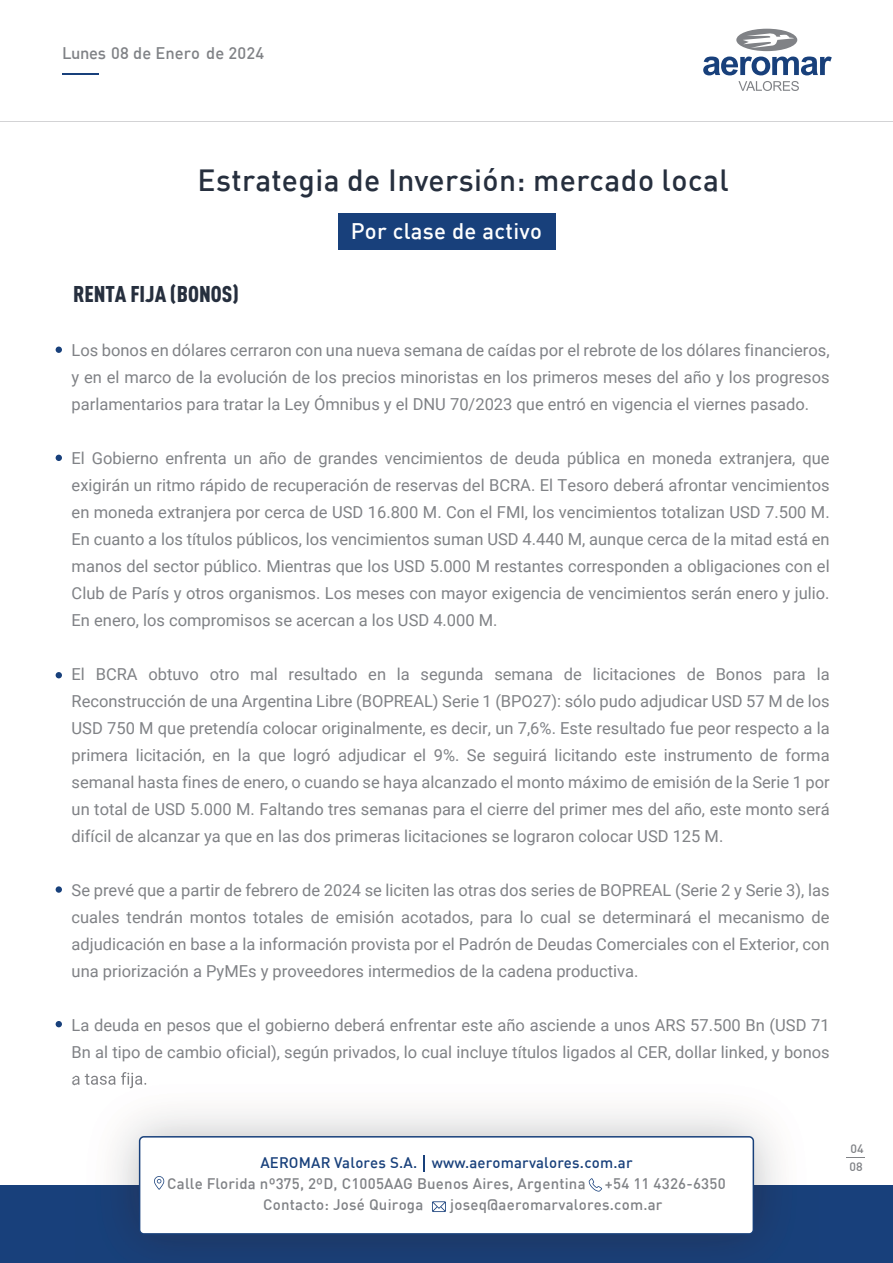
<style>
.page{position:relative;width:893px;height:1263px;background:#fff}
.page>*{position:absolute;margin:0;border:0;box-sizing:border-box;transform-origin:0 0}
.t1{font:500 30px "DIN";letter-spacing:.015em;color:#262f3e}
.t2{font:900 condensed 22.5px "DIN Pro";color:#262f3e}
.t3{font:500 22.05px "DIN";letter-spacing:.015em;color:#fff}
.t4{font:16.5px/27px "Roboto";color:#808286;text-align:justify}
.t5{font:500 16.5px "DIN";color:#808286}
.t6{font:500 15px "DIN";letter-spacing:.015em;color:#808286}
.t7{font:500 15px "DIN";letter-spacing:.015em;color:#18407b}
.t8{font:500 12px "DIN";color:#808286}
</style>
<div class="page">
<div style="left:338px;top:213px;width:217px;height:36px;background:#18407b"></div>
<svg style="left:56px;top:455px;width:6px;height:6px"></svg>
<svg style="left:56px;top:672px;width:6px;height:6px"></svg>
<svg style="left:56px;top:1021px;width:6px;height:6px"></svg>
<div style="left:56px;top:886px;width:6px;height:7px;background:#18407b;border-radius:50%"></div>
<svg style="left:56px;top:347px;width:6px;height:6px"></svg>
<hr style="left:0;top:121px;width:893px;height:1px;background:#d3d3d5">
<svg style="left:703px;top:57px;width:129px;height:18px"></svg>
<svg style="left:738px;top:81px;width:61px;height:10px"></svg>
<div style="left:736px;top:29px;width:61px;height:22px;background:#808286;border-radius:50%"></div>
<svg style="left:743px;top:33px;width:51px;height:15px"></svg>
<hr style="left:62px;top:73px;width:37px;height:2px;background:#18407b">
<div style="left:0;top:1185px;width:893px;height:78px;background:#18407b"></div>
<img style="left:75px;top:1072px;width:71px;height:16px">
<svg style="left:139px;top:1136px;width:615px;height:98px"></svg>
<svg style="left:424px;top:1155px;width:1px;height:17px"></svg>
<svg style="left:432px;top:1201px;width:14px;height:11px"></svg>
<svg style="left:589px;top:1178px;width:13px;height:13px"></svg>
<svg style="left:154px;top:1176px;width:10px;height:14px"></svg>
<svg style="left:846px;top:1157px;width:19px;height:1px"></svg>
<p class="t5" style="left:62px;top:43px;width:204px">Lunes 08 de Enero de 2024</p>
<h1 class="t1" style="left:198px;top:161px;width:533px">Estrategia de Inversión: mercado local</h1>
<h3 class="t3" style="left:351px;top:216px;width:193px">Por clase de activo</h3>
<h2 class="t2" style="left:73px;top:277px;width:167px">RENTA FIJA (BONOS)</h2>
<p class="t4" style="left:72px;top:336px;width:759px">Los bonos en dólares cerraron con una nueva semana de caídas por el rebrote de los dólares financieros, y en el marco de la evolución de los precios minoristas en los primeros meses del año y los progresos parlamentarios para tratar la Ley Ómnibus y el DNU 70/2023 que entró en vigencia el viernes pasado.</p>
<p class="t4" style="left:72px;top:444px;width:760px">El Gobierno enfrenta un año de grandes vencimientos de deuda pública en moneda extranjera, que exigirán un ritmo rápido de recuperación de reservas del BCRA. El Tesoro deberá afrontar vencimientos en moneda extranjera por cerca de USD 16.800 M. Con el FMI, los vencimientos totalizan USD 7.500 M.<br>En cuanto a los títulos públicos, los vencimientos suman USD 4.440 M, aunque cerca de la mitad está en manos del sector público. Mientras que los USD 5.000 M restantes corresponden a obligaciones con el Club de París y otros organismos. Los meses con mayor exigencia de vencimientos serán enero y julio.<br>En enero, los compromisos se acercan a los USD 4.000 M.</p>
<p class="t4" style="left:72px;top:659px;width:760px">El BCRA obtuvo otro mal resultado en la segunda semana de licitaciones de Bonos para la Reconstrucción de una Argentina Libre (BOPREAL) Serie 1 (BPO27): sólo pudo adjudicar USD 57 M de los USD 750 M que pretendía colocar originalmente, es decir, un 7,6%. Este resultado fue peor respecto a la primera licitación, en la que logró adjudicar el 9%. Se seguirá licitando este instrumento de forma semanal hasta fines de enero, o cuando se haya alcanzado el monto máximo de emisión de la Serie 1 por un total de USD 5.000 M. Faltando tres semanas para el cierre del primer mes del año, este monto será difícil de alcanzar ya que en las dos primeras licitaciones se lograron colocar USD 125 M.</p>
<p class="t4" style="left:72px;top:875px;width:760px">Se prevé que a partir de febrero de 2024 se liciten las otras dos series de BOPREAL (Serie 2 y Serie 3), las cuales tendrán montos totales de emisión acotados, para lo cual se determinará el mecanismo de adjudicación en base a la información provista por el Padrón de Deudas Comerciales con el Exterior, con una priorización a PyMEs y proveedores intermedios de la cadena productiva.</p>
<p class="t4" style="left:72px;top:1010px;width:760px">La deuda en pesos que el gobierno deberá enfrentar este año asciende a unos ARS 57.500 Bn (USD 71<br>Bn al tipo de cambio oficial), según privados, lo cual incluye títulos ligados al CER, dollar linked, y bonos</p>
<p class="t8" style="left:850px;top:1141px;width:15px">04</p>
<p class="t7" style="left:260px;top:1153px;width:374px">AEROMAR Valores S.A. www.aeromarvalores.com.ar</p>
<p class="t8" style="left:849px;top:1159px;width:15px">08</p>
<p class="t6" style="left:167px;top:1174px;width:420px">Calle Florida nº375, 2ºD, C1005AAG Buenos Aires, Argentina</p>
<p class="t6" style="left:605px;top:1174px;width:122px">+54 11 4326-6350</p>
<p class="t6" style="left:263px;top:1195px;width:162px">Contacto: José Quiroga</p>
<p class="t6" style="left:450px;top:1195px;width:214px">joseq@aeromarvalores.com.ar</p>
</div>
